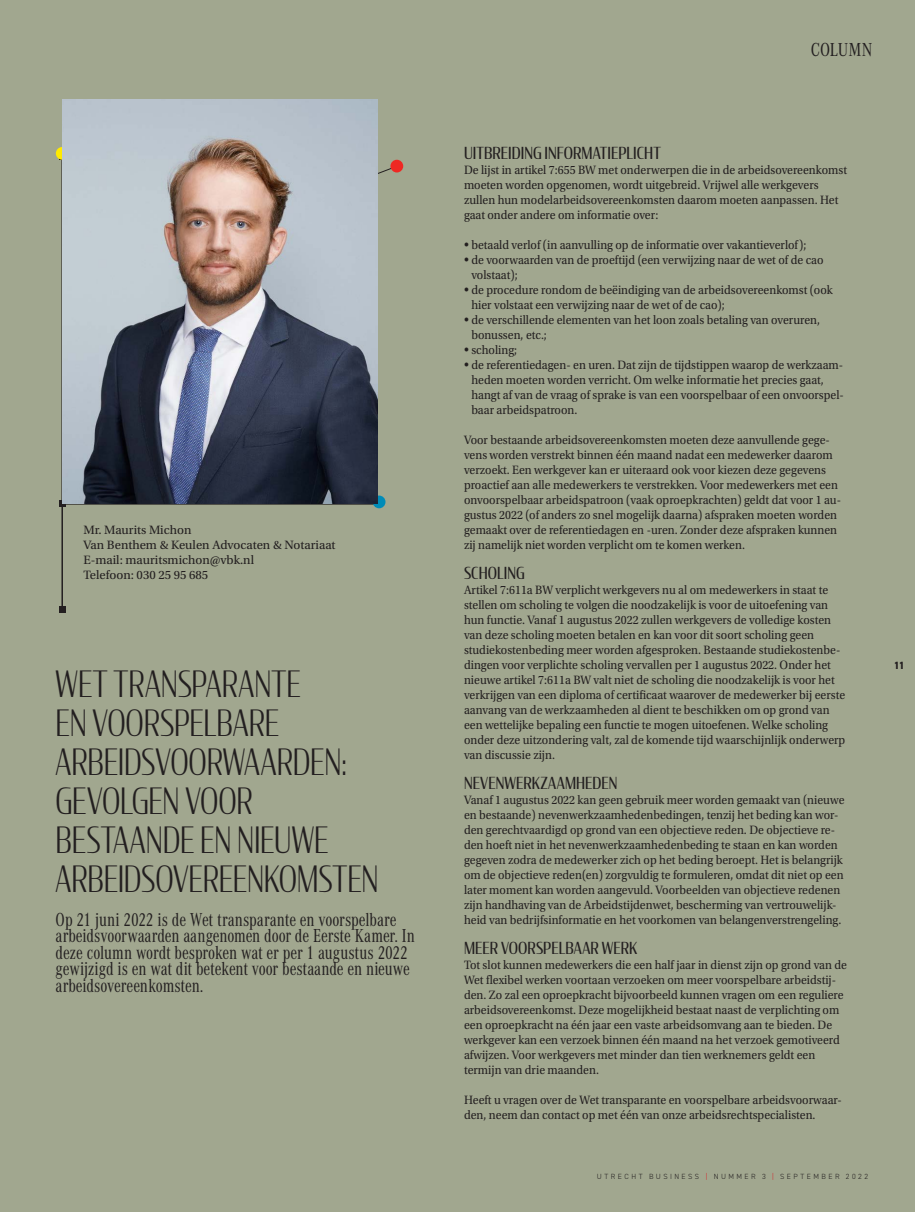
<style>
.page{position:relative;width:915px;height:1212px;background:#fff}
.page>*{position:absolute;margin:0;border:0;box-sizing:border-box;transform-origin:0 0}
.t1{font:300 36px/39px "Condor Cond";letter-spacing:-.005em;color:#231f20;scale:.95 1}
.t2{font:19.5px/16.5px "Corporate A Cond Pro";letter-spacing:-.01em;color:#231f20;scale:.93 1}
.t3{font:19.5px "Corporate A Cond Pro";letter-spacing:-.01em;color:#231f20}
.t4{font:16.5px "Condor Cond";letter-spacing:.005em;color:#231f20}
.t5{font:12.75px/15px "Utopia Std";color:#231f20;scale:.93 1}
.t6{font:12.75px/15px "Utopia Std";color:#231f20}
.t7{font:800 10.5px "DIN2014";color:#231f20}
.t8{font:300 7.5px "DIN2014";letter-spacing:.325em;color:#231f20}
.s1{font-family:"Museo Slab 500"}
.s2{color:#d81c23}
</style>
<div class="page">
<div style="left:0;top:0;width:914px;height:1212px;background:#a1a78f"></div>
<hr style="left:63px;top:503px;width:315px;height:2px;background:#231f20">
<svg style="left:60px;top:501px;width:6px;height:6px"></svg>
<hr style="left:61px;top:156px;width:2px;height:454px;background:#231f20">
<svg style="left:59px;top:607px;width:6px;height:6px"></svg>
<div style="left:56px;top:147px;width:13px;height:13px;background:#ffea01;border-radius:50%"></div>
<svg style="left:372px;top:495px;width:13px;height:13px"></svg>
<div style="left:390px;top:160px;width:13px;height:12px;background:#ee2823;border-radius:50%"></div>
<img style="left:62px;top:99px;width:315px;height:404px">
<p class="t6" style="left:83px;top:523px;width:254px">Mr. Maurits Michon<br>Van Benthem &amp; Keulen Advocaten &amp; Notariaat<br>E-mail: mauritsmichon@vbk.nl<br>Telefoon: 030 25 95 685</p>
<h1 class="t1" style="left:56px;top:663px;width:341px">WET TRANSPARANTE<br>EN VOORSPELBARE<br>ARBEIDSVOORWAARDEN:<br>GEVOLGEN VOOR<br>BESTAANDE EN NIEUWE<br>ARBEIDSOVEREENKOMSTEN</h1>
<p class="t2" style="left:56px;top:910px;width:388px">Op 21 juni 2022 is de Wet transparante en voorspelbare arbeidsvoorwaarden aangenomen door de Eerste Kamer. In deze column wordt besproken wat er per 1 augustus 2022 gewijzigd is en wat dit betekent voor bestaande en nieuwe arbeidsovereenkomsten.</p>
<h2 class="t3" style="left:810px;top:36px;width:63px">COLUMN</h2>
<p class="t4" style="left:464px;top:143px;width:198px">UITBREIDING INFORMATIEPLICHT</p>
<p class="t5" style="left:464px;top:163px;width:413px">De lijst in artikel 7:655 BW met onderwerpen die in de arbeidsovereenkomst moeten worden opgenomen, wordt uitgebreid. Vrijwel alle werkgevers zullen hun modelarbeidsovereenkomsten daarom moeten aanpassen. Het gaat onder andere om informatie over:</p>
<p class="t5" style="left:464px;top:238px;width:369px"><span class="s1">•</span> betaald verlof (in aanvulling op de informatie over vakantieverlof);</p>
<p class="t5" style="left:471px;top:253px;width:380px;text-indent:-7px"><span class="s1">•</span> de voorwaarden van de proeftijd (een verwijzing naar de wet of de cao volstaat);</p>
<p class="t5" style="left:471px;top:283px;width:390px;text-indent:-7px"><span class="s1">•</span> de procedure rondom de beëindiging van de arbeidsovereenkomst (ook hier volstaat een verwijzing naar de wet of de cao);</p>
<p class="t5" style="left:471px;top:313px;width:376px;text-indent:-7px"><span class="s1">•</span> de verschillende elementen van het loon zoals betaling van overuren, bonussen, etc.;</p>
<p class="t5" style="left:464px;top:343px;width:59px"><span class="s1">•</span> scholing;</p>
<p class="t5" style="left:471px;top:358px;width:402px;text-indent:-7px"><span class="s1">•</span> de referentiedagen- en uren. Dat zijn de tijdstippen waarop de werkzaam&shy;heden moeten worden verricht. Om welke informatie het precies gaat, hangt af van de vraag of sprake is van een voorspelbaar of een onvoorspel&shy;baar arbeidspatroon.</p>
<p class="t5" style="left:464px;top:433px;width:407px">Voor bestaande arbeidsovereenkomsten moeten deze aanvullende gege&shy;vens worden verstrekt binnen één maand nadat een medewerker daarom verzoekt. Een werkgever kan er uiteraard ook voor kiezen deze gegevens proactief aan alle medewerkers te verstrekken. Voor medewerkers met een onvoorspelbaar arbeidspatroon (vaak oproepkrachten) geldt dat voor 1 au&shy;gustus 2022 (of anders zo snel mogelijk daarna) afspraken moeten worden gemaakt over de referentiedagen en -uren. Zonder deze afspraken kunnen zij namelijk niet worden verplicht om te komen werken.</p>
<p class="t4" style="left:464px;top:563px;width:62px">SCHOLING</p>
<p class="t5" style="left:464px;top:583px;width:411px">Artikel 7:611a BW verplicht werkgevers nu al om medewerkers in staat te stellen om scholing te volgen die noodzakelijk is voor de uitoefening van hun functie. Vanaf 1 augustus 2022 zullen werkgevers de volledige kosten van deze scholing moeten betalen en kan voor dit soort scholing geen studiekostenbeding meer worden afgesproken. Bestaande studiekostenbe&shy;dingen voor verplichte scholing vervallen per 1 augustus 2022. Onder het nieuwe artikel 7:611a BW valt niet de scholing die noodzakelijk is voor het verkrijgen van een diploma of certificaat waarover de medewerker bij eerste aanvang van de werkzaamheden al dient te beschikken om op grond van een wettelijke bepaling een functie te mogen uitoefenen. Welke scholing onder deze uitzondering valt, zal de komende tijd waarschijnlijk onderwerp van discussie zijn.</p>
<p class="t4" style="left:464px;top:773px;width:155px">NEVENWERKZAAMHEDEN</p>
<p class="t5" style="left:464px;top:793px;width:410px">Vanaf 1 augustus 2022 kan geen gebruik meer worden gemaakt van (nieuwe en bestaande) nevenwerkzaamhedenbedingen, tenzij het beding kan wor&shy;den gerechtvaardigd op grond van een objectieve reden. De objectieve re&shy;den hoeft niet in het nevenwerkzaamhedenbeding te staan en kan worden gegeven zodra de medewerker zich op het beding beroept. Het is belangrijk om de objectieve reden(en) zorgvuldig te formuleren, omdat dit niet op een later moment kan worden aangevuld. Voorbeelden van objectieve redenen zijn handhaving van de Arbeidstijdenwet, bescherming van vertrouwelijk&shy;heid van bedrijfsinformatie en het voorkomen van belangenverstrengeling.</p>
<p class="t4" style="left:464px;top:938px;width:175px">MEER VOORSPELBAAR WERK</p>
<p class="t5" style="left:464px;top:958px;width:413px">Tot slot kunnen medewerkers die een half jaar in dienst zijn op grond van de Wet flexibel werken voortaan verzoeken om meer voorspelbare arbeidstij&shy;den. Zo zal een oproepkracht bijvoorbeeld kunnen vragen om een reguliere arbeidsovereenkomst. Deze mogelijkheid bestaat naast de verplichting om een oproepkracht na één jaar een vaste arbeidsomvang aan te bieden. De werkgever kan een verzoek binnen één maand na het verzoek gemotiveerd afwijzen. Voor werkgevers met minder dan tien werknemers geldt een termijn van drie maanden.</p>
<p class="t5" style="left:464px;top:1093px;width:407px">Heeft u vragen over de Wet transparante en voorspelbare arbeidsvoorwaar&shy;den, neem dan contact op met één van onze arbeidsrechtspecialisten.</p>
<p class="t8" style="left:596px;top:1172px;width:273px">UTRECHT BUSINESS <span class="s2">|</span> NUMMER 3 <span class="s2">|</span> SEPTEMBER 2022</p>
<p class="t7" style="left:893px;top:658px;width:12px">11</p>
</div>
